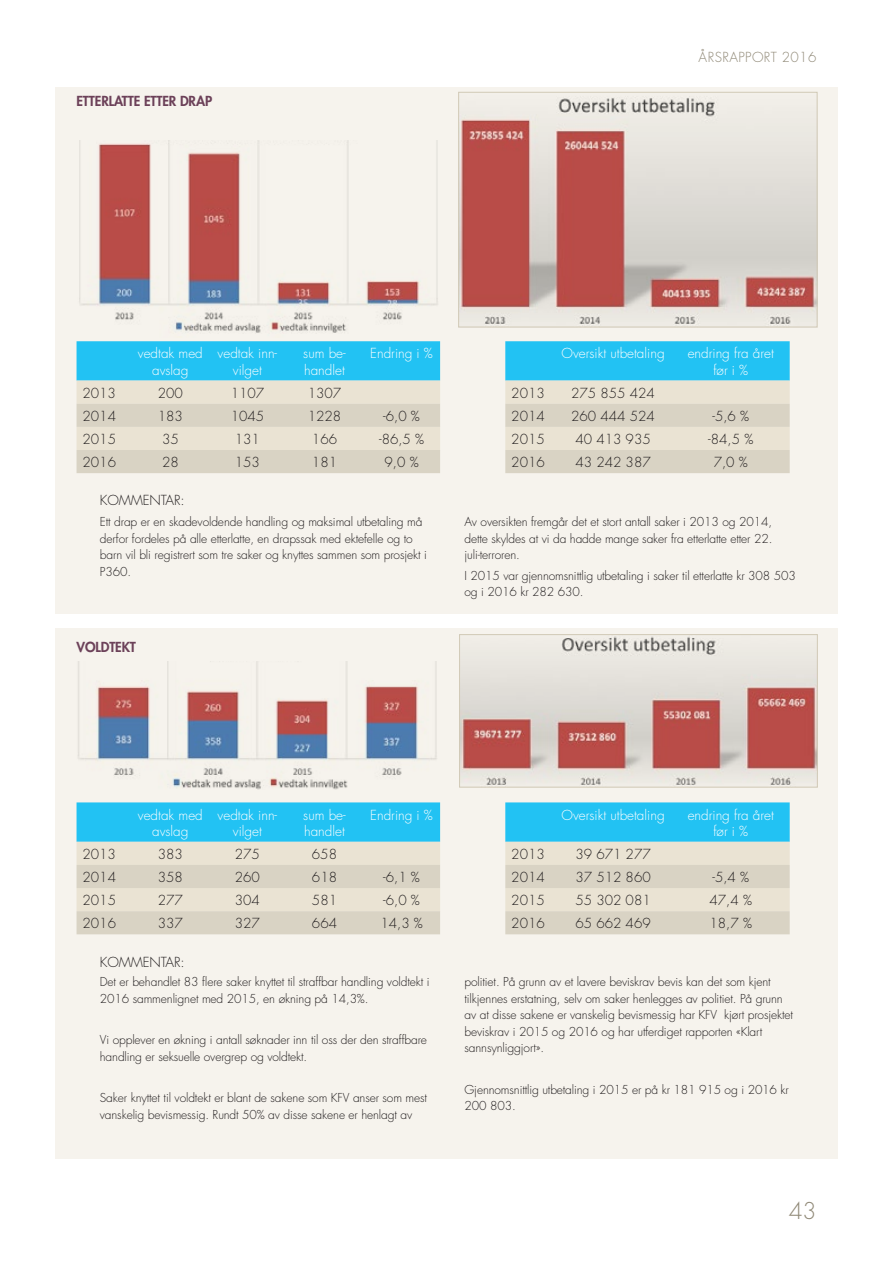
<style>
.page{position:relative;width:893px;height:1263px;background:#fff}
.page>*{position:absolute;margin:0;border:0;box-sizing:border-box;transform-origin:0 0}
.t1{font:300 22.5px "Futura Std";color:#908977}
.t2{font:300 13.5px "Futura Std";color:#231f20}
.t3{font:300 13.5px/16.2px "Futura Std";color:#fff;text-align:center}
.t4{font:800 13.5px "Futura Std";letter-spacing:-.01em;color:#6c4159}
.t5{font:300 13.5px "Futura Std";letter-spacing:.03em;color:#908977}
.t6{font:300 12px/16.5px "Futura Std";letter-spacing:-.01em;color:#231f20}
</style>
<div class="page">
<div style="left:55px;top:87px;width:783px;height:526px;background:#f6f3ed"></div>
<div style="left:55px;top:629px;width:783px;height:530px;background:#f6f3ed"></div>
<svg style="left:77px;top:341px;width:363px;height:132px;background:#a8d3d7"></svg>
<svg style="left:77px;top:802px;width:363px;height:132px;background:#a8d3d7"></svg>
<svg style="left:505px;top:341px;width:285px;height:132px;background:#a9d3d7"></svg>
<svg style="left:505px;top:802px;width:285px;height:132px;background:#a9d3d7"></svg>
<img style="left:79px;top:140px;width:359px;height:193px">
<img style="left:460px;top:96px;width:355px;height:229px">
<div style="left:458px;top:92px;width:359px;height:235px;border:1px solid #d9d3c4"></div>
<img style="left:78px;top:661px;width:359px;height:128px">
<img style="left:461px;top:636px;width:355px;height:149px">
<div style="left:459px;top:634px;width:359px;height:153px;border:1px solid #d9d3c4"></div>
<p class="t4" style="left:77px;top:93px;width:137px">ETTERLATTE ETTER DRAP</p>
<p class="t5" style="left:699px;top:49px;width:119px">ÅRSRAPPORT 2016</p>
<p class="t3" style="left:138px;top:346px;width:66px">vedtak med avslag</p>
<p class="t3" style="left:218px;top:346px;width:61px">vedtak inn&shy;vilget</p>
<p class="t3" style="left:303px;top:346px;width:44px;text-align:left">sum be&shy;handlet</p>
<p class="t3" style="left:370px;top:346px;width:64px">Endring i %</p>
<p class="t2" style="left:83px;top:385px;width:35px">2013</p>
<p class="t2" style="left:158px;top:385px;width:27px">200</p>
<p class="t2" style="left:231px;top:385px;width:35px">1107</p>
<p class="t2" style="left:308px;top:385px;width:35px">1307</p>
<p class="t2" style="left:83px;top:408px;width:35px">2014</p>
<p class="t2" style="left:158px;top:408px;width:27px">183</p>
<p class="t2" style="left:231px;top:408px;width:35px">1045</p>
<p class="t2" style="left:308px;top:408px;width:35px">1228</p>
<p class="t2" style="left:383px;top:408px;width:38px">-6,0 %</p>
<p class="t2" style="left:83px;top:431px;width:35px">2015</p>
<p class="t2" style="left:162px;top:431px;width:18px">35</p>
<p class="t2" style="left:235px;top:431px;width:27px">131</p>
<p class="t2" style="left:312px;top:431px;width:27px">166</p>
<p class="t2" style="left:379px;top:431px;width:47px">-86,5 %</p>
<p class="t2" style="left:83px;top:454px;width:35px">2016</p>
<p class="t2" style="left:162px;top:454px;width:18px">28</p>
<p class="t2" style="left:235px;top:454px;width:27px">153</p>
<p class="t2" style="left:312px;top:454px;width:27px">181</p>
<p class="t2" style="left:385px;top:454px;width:36px">9,0 %</p>
<p class="t2" style="left:100px;top:492px;width:86px">KOMMENTAR:</p>
<p class="t3" style="left:561px;top:346px;width:105px">Oversikt utbetaling</p>
<p class="t3" style="left:688px;top:346px;width:88px">endring fra året før i %</p>
<p class="t2" style="left:511px;top:385px;width:35px">2013</p>
<p class="t2" style="left:571px;top:385px;width:85px">275 855 424</p>
<p class="t2" style="left:511px;top:408px;width:35px">2014</p>
<p class="t2" style="left:571px;top:408px;width:85px">260 444 524</p>
<p class="t2" style="left:712px;top:408px;width:38px">-5,6 %</p>
<p class="t2" style="left:511px;top:431px;width:35px">2015</p>
<p class="t2" style="left:575px;top:431px;width:77px">40 413 935</p>
<p class="t2" style="left:708px;top:431px;width:47px">-84,5 %</p>
<p class="t2" style="left:511px;top:454px;width:35px">2016</p>
<p class="t2" style="left:575px;top:454px;width:77px">43 242 387</p>
<p class="t2" style="left:714px;top:454px;width:36px">7,0 %</p>
<p class="t6" style="left:100px;top:514px;width:328px">Ett drap er en skadevoldende handling og maksimal utbetaling må derfor fordeles på alle etterlatte, en drapssak med ektefelle og to barn vil bli registrert som tre saker og knyttes sammen som prosjekt i P360.</p>
<p class="t6" style="left:465px;top:514px;width:309px;text-align:justify">Av oversikten fremgår det et stort antall saker i 2013 og 2014, dette skyldes at vi da hadde mange saker fra etterlatte etter 22. juli-terroren.</p>
<p class="t6" style="left:465px;top:568px;width:333px">I 2015 var gjennomsnittlig utbetaling i saker til etterlatte kr 308 503 og i 2016 kr 282 630.</p>
<p class="t4" style="left:77px;top:639px;width:61px">VOLDTEKT</p>
<p class="t3" style="left:138px;top:807px;width:66px">vedtak med avslag</p>
<p class="t3" style="left:218px;top:807px;width:61px">vedtak inn&shy;vilget</p>
<p class="t3" style="left:303px;top:807px;width:44px;text-align:left">sum be&shy;handlet</p>
<p class="t3" style="left:370px;top:807px;width:64px">Endring i %</p>
<p class="t2" style="left:83px;top:846px;width:35px">2013</p>
<p class="t2" style="left:158px;top:846px;width:27px">383</p>
<p class="t2" style="left:235px;top:846px;width:27px">275</p>
<p class="t2" style="left:312px;top:846px;width:27px">658</p>
<p class="t2" style="left:83px;top:869px;width:35px">2014</p>
<p class="t2" style="left:158px;top:869px;width:27px">358</p>
<p class="t2" style="left:235px;top:869px;width:27px">260</p>
<p class="t2" style="left:312px;top:869px;width:27px">618</p>
<p class="t2" style="left:383px;top:869px;width:38px">-6,1 %</p>
<p class="t2" style="left:83px;top:892px;width:35px">2015</p>
<p class="t2" style="left:158px;top:892px;width:27px">277</p>
<p class="t2" style="left:235px;top:892px;width:27px">304</p>
<p class="t2" style="left:312px;top:892px;width:27px">581</p>
<p class="t2" style="left:383px;top:892px;width:38px">-6,0 %</p>
<p class="t2" style="left:83px;top:915px;width:35px">2016</p>
<p class="t2" style="left:158px;top:915px;width:27px">337</p>
<p class="t2" style="left:235px;top:915px;width:27px">327</p>
<p class="t2" style="left:312px;top:915px;width:27px">664</p>
<p class="t2" style="left:380px;top:915px;width:44px">14,3 %</p>
<p class="t2" style="left:100px;top:954px;width:86px">KOMMENTAR:</p>
<p class="t6" style="left:100px;top:974px;width:331px">Det er behandlet 83 flere saker knyttet til straffbar handling voldtekt i<br>2016 sammenlignet med 2015, en økning på 14,3%.</p>
<p class="t6" style="left:100px;top:1032px;width:329px">Vi opplever en økning i antall søknader inn til oss der den straffbare handling er seksuelle overgrep og voldtekt.</p>
<p class="t6" style="left:100px;top:1090px;width:329px">Saker knyttet til voldtekt er blant de sakene som KFV anser som mest vanskelig bevismessig. Rundt 50% av disse sakene er henlagt av</p>
<p class="t3" style="left:561px;top:807px;width:105px">Oversikt utbetaling</p>
<p class="t3" style="left:688px;top:807px;width:88px">endring fra året før i %</p>
<p class="t2" style="left:511px;top:846px;width:35px">2013</p>
<p class="t2" style="left:575px;top:846px;width:77px">39 671 277</p>
<p class="t2" style="left:511px;top:869px;width:35px">2014</p>
<p class="t2" style="left:575px;top:869px;width:77px">37 512 860</p>
<p class="t2" style="left:712px;top:869px;width:38px">-5,4 %</p>
<p class="t2" style="left:511px;top:892px;width:35px">2015</p>
<p class="t2" style="left:575px;top:892px;width:77px">55 302 081</p>
<p class="t2" style="left:710px;top:892px;width:44px">47,4 %</p>
<p class="t2" style="left:511px;top:915px;width:35px">2016</p>
<p class="t2" style="left:575px;top:915px;width:77px">65 662 469</p>
<p class="t2" style="left:710px;top:915px;width:44px">18,7 %</p>
<p class="t6" style="left:465px;top:974px;width:330px">politiet. På grunn av et lavere beviskrav bevis kan det som kjent tilkjennes erstatning, selv om saker henlegges av politiet. På grunn av at disse sakene er vanskelig bevismessig har KFV kjørt prosjektet beviskrav i 2015 og 2016 og har utferdiget rapporten «Klart sannsynliggjort».</p>
<p class="t6" style="left:465px;top:1081px;width:326px">Gjennomsnittlig utbetaling i 2015 er på kr 181 915 og i 2016 kr<br>200 803.</p>
<h1 class="t1" style="left:789px;top:1197px;width:29px">43</h1>
</div>
